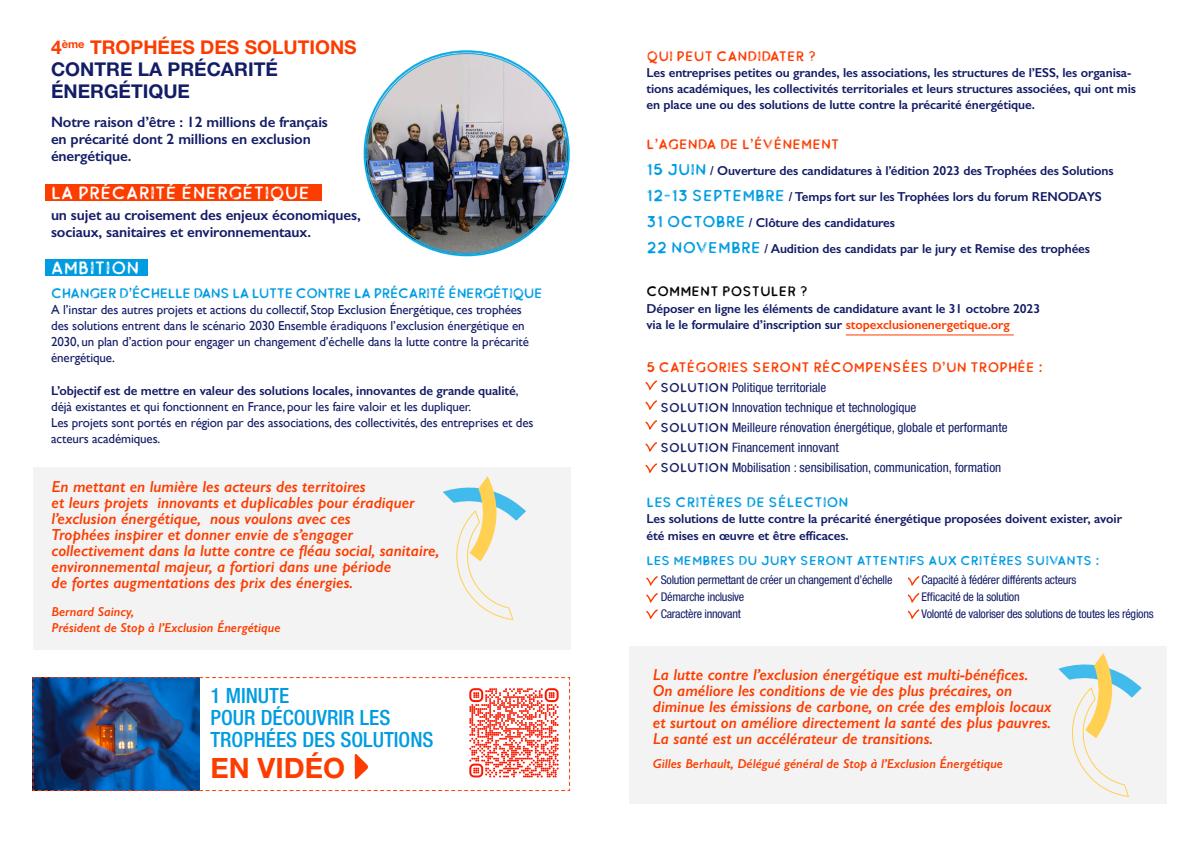
<style>
.page{position:relative;width:1191px;height:842px;background:#fff}
.page>*{position:absolute;margin:0;border:0;box-sizing:border-box;transform-origin:0 0}
.t1{font:700 28px "Helvetica Neue LT Std";color:#fd3c00}
.t2{font:500 condensed 21px/22px "Helvetica Neue LT Std";color:#009ce1}
.t3{font:700 19px/22px "Helvetica Neue LT Std";color:#131c66}
.t4{font:18px "Buckwheat TC Sans Painted";color:#fff}
.t5{font:italic 600 16px/16px "Gill Sans";color:#fd3c00}
.t6{font:600 15px/17px "Gill Sans";letter-spacing:-.01em;color:#131c66}
.t7{font:14px "Buckwheat TC Sans Painted";color:#fd3c00}
.t8{font:14px "Buckwheat TC Sans Painted";letter-spacing:-.04em;color:#009ce1}
.t9{font:14px "Buckwheat TC Sans Painted";color:#009ce1}
.t10{font:14px "Buckwheat TC Sans Painted";color:#000}
.t11{font:600 13px/16.2px "Gill Sans";letter-spacing:-.01em;color:#131c66}
.t12{font:13px/16.2px "Gill Sans";letter-spacing:-.01em;color:#131c66}
.t13{font:condensed 13px/20px "Helvetica Neue LT Std";color:#131c66}
.t14{font:italic 600 13px/16px "Gill Sans";color:#fd3c00}
.t15{font:13px "Buckwheat TC Sans Painted";color:#009ce1}
.t16{font:condensed 12px/17px "Helvetica Neue LT Std";letter-spacing:-.02em;color:#131c66}
.s1{color:#fd3c00}
.s2{font-weight:600}
.s3{font-family:"Buckwheat TC Sans Painted";font-weight:400;font-size:16px;color:#009ce1}
.s4{font-family:"Buckwheat TC Sans Painted";font-stretch:normal}
</style>
<div class="page">
<div style="left:33px;top:467px;width:537px;height:183px;background:#f3f3f3"></div>
<div style="left:629px;top:646px;width:537px;height:158px;background:#f3f3f3"></div>
<div style="left:45px;top:185px;width:277px;height:16px;background:#fd3c00"></div>
<div style="left:45px;top:259px;width:102px;height:17px;background:#009ce1"></div>
<svg style="left:1058px;top:653px;width:83px;height:144px"></svg>
<img style="left:365px;top:52px;width:203px;height:202px;border-radius:101px">
<svg style="left:645px;top:380px;width:12px;height:10px"></svg>
<svg style="left:646px;top:576px;width:12px;height:10px"></svg>
<svg style="left:907px;top:576px;width:12px;height:10px"></svg>
<svg style="left:646px;top:609px;width:12px;height:10px"></svg>
<svg style="left:907px;top:609px;width:12px;height:10px"></svg>
<svg style="left:645px;top:400px;width:12px;height:10px"></svg>
<svg style="left:646px;top:593px;width:12px;height:10px"></svg>
<svg style="left:907px;top:593px;width:12px;height:10px"></svg>
<svg style="left:645px;top:420px;width:12px;height:10px"></svg>
<svg style="left:645px;top:442px;width:12px;height:10px"></svg>
<svg style="left:645px;top:463px;width:12px;height:10px"></svg>
<svg style="left:443px;top:476px;width:83px;height:144px"></svg>
<hr style="left:846px;top:334px;width:167px;height:1px;background:#fd3c00">
<svg style="left:33px;top:677px;width:537px;height:114px"></svg>
<h3 class="t3" style="left:51px;top:36px;width:307px"><span class="s1">4</span><sup>ème</sup> <span class="s1">TROPHÉES DES SOLUTIONS<br></span>CONTRE LA PRÉCARITÉ<br>ÉNERGÉTIQUE</h3>
<p class="t6" style="left:51px;top:113px;width:278px">Notre raison d’être : 12 millions de français en précarité dont 2 millions en exclusion énergétique.</p>
<h3 class="t4" style="left:51px;top:181px;width:260px">LA PRÉCARITÉ ÉNERGÉTIQUE</h3>
<p class="t6" style="left:51px;top:206px;width:311px">un sujet au croisement des enjeux économiques, sociaux, sanitaires et environnementaux.</p>
<h3 class="t4" style="left:51px;top:257px;width:90px">AMBITION</h3>
<p class="t8" style="left:51px;top:284px;width:493px">CHANGER D’ÉCHELLE DANS LA LUTTE CONTRE LA PRÉCARITÉ ÉNERGÉTIQUE</p>
<p class="t12" style="left:51px;top:301px;width:479px">A l’instar des autres projets et actions du collectif, Stop Exclusion Énergétique, ces trophées des solutions entrent dans le scénario 2030 Ensemble éradiquons l’exclusion énergétique en 2030, un plan d’action pour engager un changement d’échelle dans la lutte contre la précarité énergétique.</p>
<p class="t12" style="left:51px;top:382px;width:484px"><span class="s2">L’objectif est de mettre en valeur des solutions locales, innovantes de grande qualité</span>, déjà existantes et qui fonctionnent en France, pour les faire valoir et les dupliquer.<br>Les projets sont portés en région par des associations, des collectivités, des entreprises et des acteurs académiques.</p>
<p class="t5" style="left:51px;top:478px;width:389px">En mettant en lumière les acteurs des territoires<br>et leurs projets innovants et duplicables pour éradiquer l’exclusion énergétique, nous voulons avec ces<br>Trophées inspirer et donner envie de s’engager collectivement dans la lutte contre ce fléau social, sanitaire, environnemental majeur, a fortiori dans une période<br>de fortes augmentations des prix des énergies.</p>
<p class="t14" style="left:51px;top:603px;width:230px">Bernard Saincy,<br>Président de Stop à l’Exclusion Énergétique</p>
<h2 class="t2" style="left:210px;top:684px;width:225px">1 MINUTE<br>POUR DÉCOUVRIR LES<br>TROPHÉES DES SOLUTIONS</h2>
<h1 class="t1" style="left:210px;top:750px;width:136px">EN VIDÉO</h1>
<p class="t7" style="left:646px;top:47px;width:171px">QUI PEUT CANDIDATER ?</p>
<p class="t11" style="left:646px;top:64px;width:491px">Les entreprises petites ou grandes, les associations, les structures de l’ESS, les organisa&shy;tions académiques, les collectivités territoriales et leurs structures associées, qui ont mis en place une ou des solutions de lutte contre la précarité énergétique.</p>
<p class="t7" style="left:646px;top:135px;width:195px">L’AGENDA DE L’ÉVÉNEMENT</p>
<p class="t11" style="left:646px;top:157px;width:468px;line-height:26px"><span class="s3">15 JUIN</span> / Ouverture des candidatures à l’édition 2023 des Trophées des Solutions <span class="s3">12-13 SEPTEMBRE</span> / Temps fort sur les Trophées lors du forum RENODAYS <span class="s3">31 OCTOBRE</span> / Clôture des candidatures<br><span class="s3">22 NOVEMBRE</span> / Audition des candidats par le jury et Remise des trophées</p>
<p class="t10" style="left:646px;top:283px;width:163px">COMMENT POSTULER ?</p>
<p class="t11" style="left:646px;top:300px;width:395px">Déposer en ligne les éléments de candidature avant le 31 octobre 2023 via le le formulaire d’inscription sur <span class="s1">stopexclusionenergetique.org</span></p>
<p class="t7" style="left:646px;top:358px;width:398px">5 CATÉGORIES SERONT RÉCOMPENSÉES D’UN TROPHÉE :</p>
<p class="t13" style="left:660px;top:377px;width:348px"><span class="s4">SOLUTION</span> Politique territoriale<br><span class="s4">SOLUTION</span> Innovation technique et technologique<br><span class="s4">SOLUTION</span> Meilleure rénovation énergétique, globale et performante <span class="s4">SOLUTION</span> Financement innovant<br><span class="s4">SOLUTION</span> Mobilisation : sensibilisation, communication, formation</p>
<p class="t9" style="left:646px;top:493px;width:204px">LES CRITÈRES DE SÉLECTION</p>
<p class="t11" style="left:646px;top:511px;width:477px">Les solutions de lutte contre la précarité énergétique proposées doivent exister, avoir été mises en œuvre et être efficaces.</p>
<p class="t15" style="left:646px;top:552px;width:454px">LES MEMBRES DU JURY SERONT ATTENTIFS AUX CRITÈRES SUIVANTS :</p>
<p class="t16" style="left:660px;top:571px;width:233px">Solution permettant de créer un changement d’échelle<br>Démarche inclusive<br>Caractère innovant</p>
<p class="t16" style="left:921px;top:571px;width:234px">Capacité à fédérer différents acteurs<br>Efficacité de la solution<br>Volonté de valoriser des solutions de toutes les régions</p>
<p class="t5" style="left:653px;top:666px;width:400px">La lutte contre l’exclusion énergétique est multi-bénéfices.<br>On améliore les conditions de vie des plus précaires, on diminue les émissions de carbone, on crée des emplois locaux et surtout on améliore directement la santé des plus pauvres.<br>La santé est un accélérateur de transitions.</p>
<p class="t14" style="left:653px;top:755px;width:352px">Gilles Berhault, Délégué général de Stop à l’Exclusion Énergétique</p>
</div>
